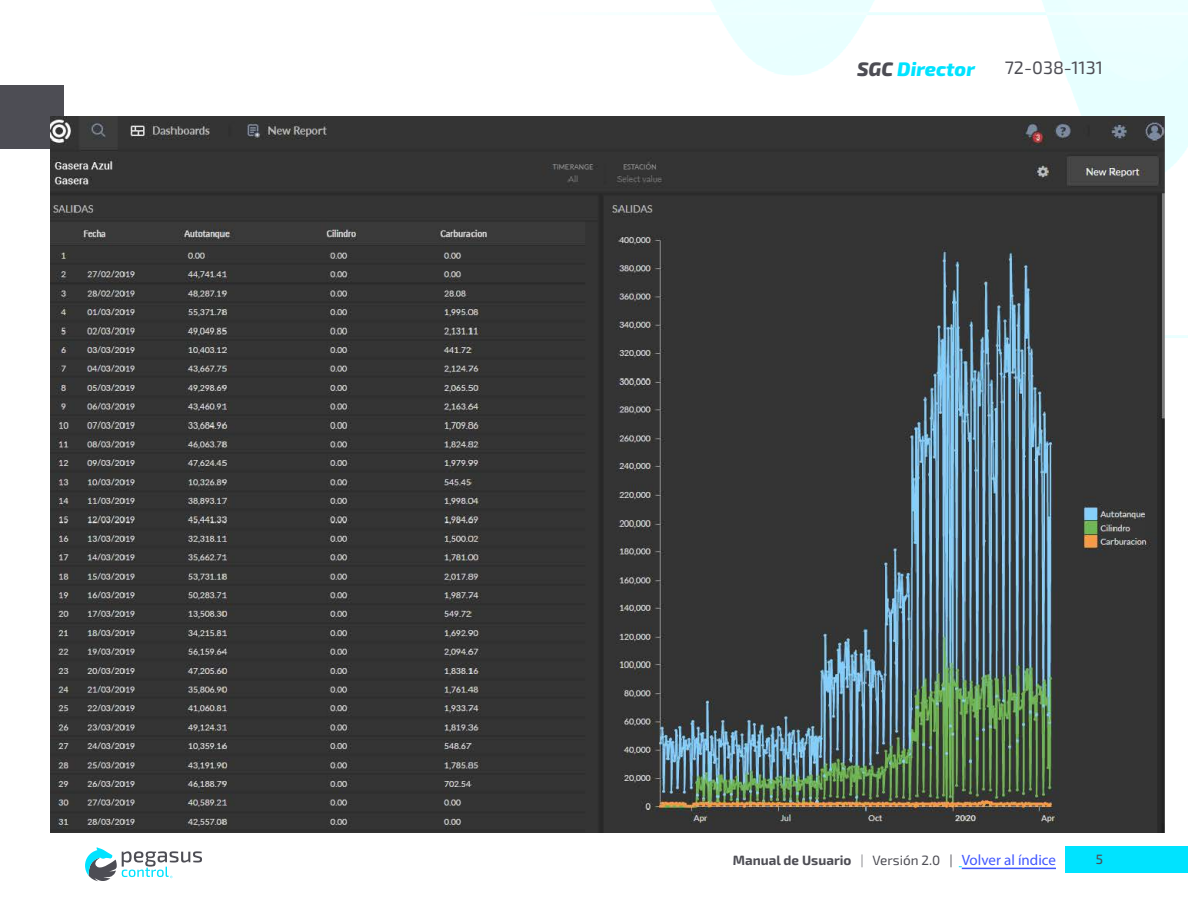
<style>
.page{position:relative;width:1188px;height:918px;background:#fff}
.page>*{position:absolute;margin:0;border:0;box-sizing:border-box;transform-origin:0 0}
.t1{font:italic 800 19.5px "Exo 2";color:#00e3ff}
.t2{font:18px "Exo 2";color:#4d4d54}
.t3{font:700 13.5px "Exo 2";color:#4d4d54}
.t4{font:500 13.5px "Exo 2";color:#4d4d54}
.s1{color:#4d4d54}
.s2{font-weight:400;color:#828287}
.s3{font-weight:400}
.s4{font-family:"Myriad Pro";font-weight:400;font-size:15px;color:#4157ff}
</style>
<div class="page">
<img style="left:1px;top:0;width:1187px;height:882px">
<div style="left:1px;top:85px;width:63px;height:63px;background:#4d4d54"></div>
<svg style="left:85px;top:847px;width:117px;height:34px"></svg>
<div style="left:1066px;top:846px;width:122px;height:27px;background:#00e3ff"></div>
<hr style="left:962px;top:868px;width:94px;height:1px;background:#4157ff">
<img style="left:51px;top:117px;width:1114px;height:716px">
<h1 class="t1" style="left:857px;top:53px;width:119px"><span class="s1">SGC</span> Director</h1>
<h2 class="t2" style="left:1005px;top:56px;width:100px">72-038-1131</h2>
<p class="t3" style="left:733px;top:850px;width:325px">Manual de Usuario <span class="s2">|</span> <span class="s3">Versión 2.0 |</span> <span class="s4">Volver al índice</span></p>
<p class="t4" style="left:1096px;top:849px;width:9px">5</p>
</div>
